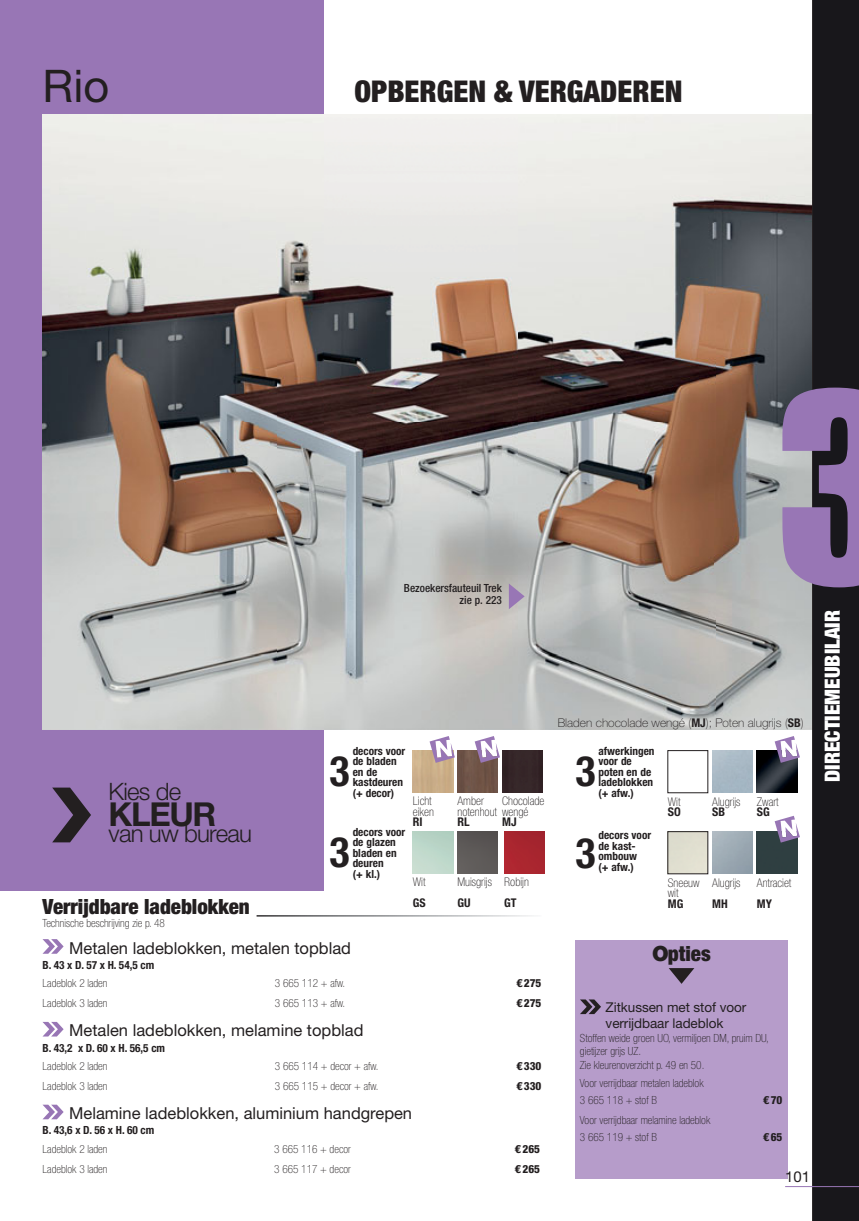
<style>
.page{position:relative;width:859px;height:1221px;background:#fff}
.page>*{position:absolute;margin:0;border:0;box-sizing:border-box;transform-origin:0 0}
.t1{font:45px "Helvetica Neue LT Std";color:#231f20}
.t2{font:700 condensed 42px "Helvetica Neue LT Std";color:#231f20}
.t3{font:700 33px "Helvetica Neue LT Std";letter-spacing:-.04em;color:#231f20}
.t4{font:900 condensed 30px "Helvetica Neue LT Std";color:#231f20}
.t5{font:300 24px "Helvetica Neue LT Std";letter-spacing:-.03em;color:#231f20}
.t6{font:900 condensed 21px "Helvetica Neue LT Std";color:#231f20}
.t7{font:900 condensed 21px "Helvetica Neue LT Std";color:#fff}
.t8{font:16.5px "Helvetica Neue LT Std";color:#231f20}
.t9{font:15px "Helvetica Neue LT Std";color:#231f20}
.t10{font:13.5px/16.5px "Helvetica Neue LT Std";letter-spacing:-.005em;color:#231f20}
.t11{font:100 condensed 12px/10.5px "Helvetica Neue LT Std";color:#231f20}
.t12{font:100 12px "Helvetica Neue LT Std";color:#231f20}
.t13{font:700 condensed 12px "Helvetica Neue LT Std";color:#231f20}
.t14{font:100 condensed 11.25px/13.5px "Helvetica Neue LT Std";color:#231f20}
.t15{font:700 condensed 11.25px/10.5px "Helvetica Neue LT Std";color:#231f20}
.t16{font:800 condensed 11.25px "Helvetica Neue LT Std";color:#231f20}
.t17{font:500 condensed 11.25px/12px "Helvetica Neue LT Std";color:#231f20;text-align:right}
.s1{font-weight:700;font-stretch:condensed}
.s2{font-stretch:normal}
</style>
<div class="page">
<div style="left:0;top:0;width:323px;height:890px;background:#9876b5"></div>
<img style="left:43px;top:115px;width:769px;height:614px">
<svg style="left:509px;top:583px;width:16px;height:26px"></svg>
<div style="left:575px;top:940px;width:212px;height:238px;background:#b69cca"></div>
<div style="left:504px;top:831px;width:41px;height:42px;background:#a9252f"></div>
<img style="left:457px;top:831px;width:41px;height:42px">
<img style="left:757px;top:831px;width:40px;height:42px">
<div style="left:502px;top:750px;width:40px;height:42px;background:#352528"></div>
<img style="left:457px;top:750px;width:41px;height:42px">
<img style="left:757px;top:750px;width:40px;height:42px">
<svg style="left:475px;top:736px;width:25px;height:26px"></svg>
<svg style="left:775px;top:736px;width:25px;height:26px"></svg>
<svg style="left:775px;top:815px;width:25px;height:27px"></svg>
<svg style="left:430px;top:736px;width:25px;height:26px"></svg>
<svg style="left:52px;top:787px;width:39px;height:55px"></svg>
<svg style="left:43px;top:939px;width:21px;height:14px"></svg>
<svg style="left:43px;top:1021px;width:21px;height:15px"></svg>
<svg style="left:43px;top:1104px;width:21px;height:15px"></svg>
<svg style="left:669px;top:968px;width:25px;height:15px"></svg>
<svg style="left:580px;top:999px;width:21px;height:15px"></svg>
<div style="left:812px;top:0;width:47px;height:1220px;background:#18171b"></div>
<svg style="left:782px;top:387px;width:77px;height:200px;background:#856f99"></svg>
<hr style="left:785px;top:1186px;width:74px;height:1px;background:#9876b5">
<h1 class="t1" style="left:43px;top:70px;width:68px">Rio</h1>
<h3 class="t4" style="left:355px;top:81px;width:329px">OPBERGEN &amp; VERGADEREN</h3>
<p class="t17" style="left:404px;top:583px;width:100px">Bezoekersfauteuil Trek zie p. 223</p>
<p class="t12" style="left:558px;top:718px;width:247px">Bladen chocolade wengé (<span class="s1">MJ</span>); Poten alugrijs (<span class="s1">SB</span>)</p>
<h2 class="t2" style="left:330px;top:756px;width:22px">3</h2>
<p class="t15" style="left:353px;top:746px;width:54px">decors voor de bladen en de kastdeuren (+ decor)</p>
<h2 class="t2" style="left:575px;top:756px;width:22px">3</h2>
<p class="t15" style="left:598px;top:746px;width:58px">afwerkingen voor de poten en de ladeblokken (+ afw.)</p>
<h3 class="t5" style="left:109px;top:783px;width:74px">Kies de</h3>
<h3 class="t3" style="left:109px;top:802px;width:109px">KLEUR</h3>
<h3 class="t5" style="left:109px;top:825px;width:145px">van uw bureau</h3>
<p class="t11" style="left:457px;top:796px;width:88px;text-indent:45px">Chocolade notenhout wengé</p>
<p class="t13" style="left:502px;top:817px;width:16px">MJ</p>
<p class="t11" style="left:413px;top:796px;width:23px">Licht eiken</p>
<p class="t13" style="left:413px;top:817px;width:11px">RI</p>
<p class="t11" style="left:457px;top:796px;width:28px">Amber</p>
<p class="t13" style="left:457px;top:817px;width:14px">RL</p>
<p class="t11" style="left:668px;top:797px;width:14px">Wit</p>
<p class="t13" style="left:668px;top:807px;width:14px">SO</p>
<p class="t11" style="left:712px;top:797px;width:30px">Alugrijs</p>
<p class="t13" style="left:712px;top:807px;width:14px">SB</p>
<p class="t11" style="left:757px;top:797px;width:23px">Zwart</p>
<p class="t13" style="left:757px;top:807px;width:14px">SG</p>
<h2 class="t2" style="left:330px;top:837px;width:22px">3</h2>
<p class="t15" style="left:353px;top:827px;width:54px">decors voor de glazen bladen en deuren<br>(+ kl.)</p>
<h2 class="t2" style="left:575px;top:837px;width:22px">3</h2>
<p class="t15" style="left:598px;top:830px;width:54px">decors voor de kast&shy;ombouw<br>(+ afw.)</p>
<p class="t11" style="left:413px;top:877px;width:14px">Wit</p>
<p class="t13" style="left:413px;top:898px;width:14px">GS</p>
<p class="t11" style="left:457px;top:877px;width:36px">Muisgrijs</p>
<p class="t13" style="left:457px;top:898px;width:15px">GU</p>
<p class="t11" style="left:504px;top:877px;width:26px">Robijn</p>
<p class="t13" style="left:504px;top:898px;width:14px">GT</p>
<p class="t11" style="left:668px;top:878px;width:33px">Sneeuw wit</p>
<p class="t13" style="left:668px;top:899px;width:17px">MG</p>
<p class="t11" style="left:712px;top:878px;width:30px">Alugrijs</p>
<p class="t13" style="left:712px;top:899px;width:17px">MH</p>
<p class="t11" style="left:757px;top:878px;width:36px">Antraciet</p>
<p class="t13" style="left:757px;top:899px;width:17px">MY</p>
<h3 class="t6" style="left:43px;top:898px;width:209px">Verrijdbare ladeblokken</h3>
<h3 class="t8" style="left:69px;top:941px;width:283px">Metalen ladeblokken, metalen topblad</h3>
<p class="t15" style="left:43px;top:960px;width:113px">B. 43 x D. 57 x H. 54,5 cm</p>
<p class="t14" style="left:43px;top:977px;width:66px">Ladeblok 2 laden</p>
<p class="t14" style="left:275px;top:977px;width:72px">3 665 112 + afw.</p>
<p class="t16" style="left:517px;top:976px;width:26px">€ 275</p>
<p class="t14" style="left:43px;top:997px;width:66px">Ladeblok 3 laden</p>
<p class="t14" style="left:275px;top:997px;width:72px">3 665 113 + afw.</p>
<p class="t16" style="left:517px;top:996px;width:26px">€ 275</p>
<h3 class="t8" style="left:69px;top:1024px;width:296px">Metalen ladeblokken, melamine topblad</h3>
<p class="t15" style="left:43px;top:1043px;width:124px">B. 43,2 x D. 60 x H. 56,5 cm</p>
<p class="t14" style="left:43px;top:1060px;width:66px">Ladeblok 2 laden</p>
<p class="t14" style="left:275px;top:1060px;width:105px">3 665 114 + decor + afw.</p>
<p class="t16" style="left:517px;top:1059px;width:26px">€ 330</p>
<p class="t14" style="left:43px;top:1080px;width:66px">Ladeblok 3 laden</p>
<p class="t14" style="left:275px;top:1080px;width:105px">3 665 115 + decor + afw.</p>
<p class="t16" style="left:517px;top:1079px;width:26px">€ 330</p>
<h3 class="t8" style="left:69px;top:1107px;width:344px">Melamine ladeblokken, aluminium handgrepen</h3>
<p class="t15" style="left:43px;top:1125px;width:113px">B. 43,6 x D. 56 x H. 60 cm</p>
<p class="t14" style="left:43px;top:1143px;width:66px">Ladeblok 2 laden</p>
<p class="t14" style="left:274px;top:1143px;width:78px">3 665 116 + decor</p>
<p class="t16" style="left:515px;top:1142px;width:26px">€ 265</p>
<p class="t14" style="left:43px;top:1162px;width:66px">Ladeblok 3 laden</p>
<p class="t14" style="left:274px;top:1162px;width:78px">3 665 117 + decor</p>
<p class="t16" style="left:515px;top:1162px;width:26px">€ 265</p>
<p class="t14" style="left:43px;top:917px;width:124px">Technische beschrijving zie p. 48</p>
<h3 class="t6" style="left:652px;top:946px;width:60px"><span class="s2">O</span>pties</h3>
<p class="t10" style="left:606px;top:999px;width:142px">Zitkussen met stof voor verrijdbaar ladeblok</p>
<p class="t14" style="left:580px;top:1031px;width:190px">Stoffen weide groen UO, vermiljoen DM, pruim DU, gietijzer grijs UZ.<br>Zie kleurenoverzicht p. 49 en 50.</p>
<p class="t14" style="left:580px;top:1075px;width:125px;line-height:17px">Voor verrijdbaar metalen ladeblok<br>3 665 118 + stof B</p>
<p class="t16" style="left:763px;top:1093px;width:20px">€ 70</p>
<p class="t14" style="left:580px;top:1112px;width:132px;line-height:17px">Voor verrijdbaar melamine ladeblok<br>3 665 119 + stof B</p>
<p class="t16" style="left:763px;top:1130px;width:20px">€ 65</p>
<h3 class="t9" style="left:785px;top:1171px;width:27px">101</h3>
<h3 class="t7" style="left:825px;top:781px;width:173px;rotate:-90deg">DIRECTIEMEUBILAIR</h3>
</div>
